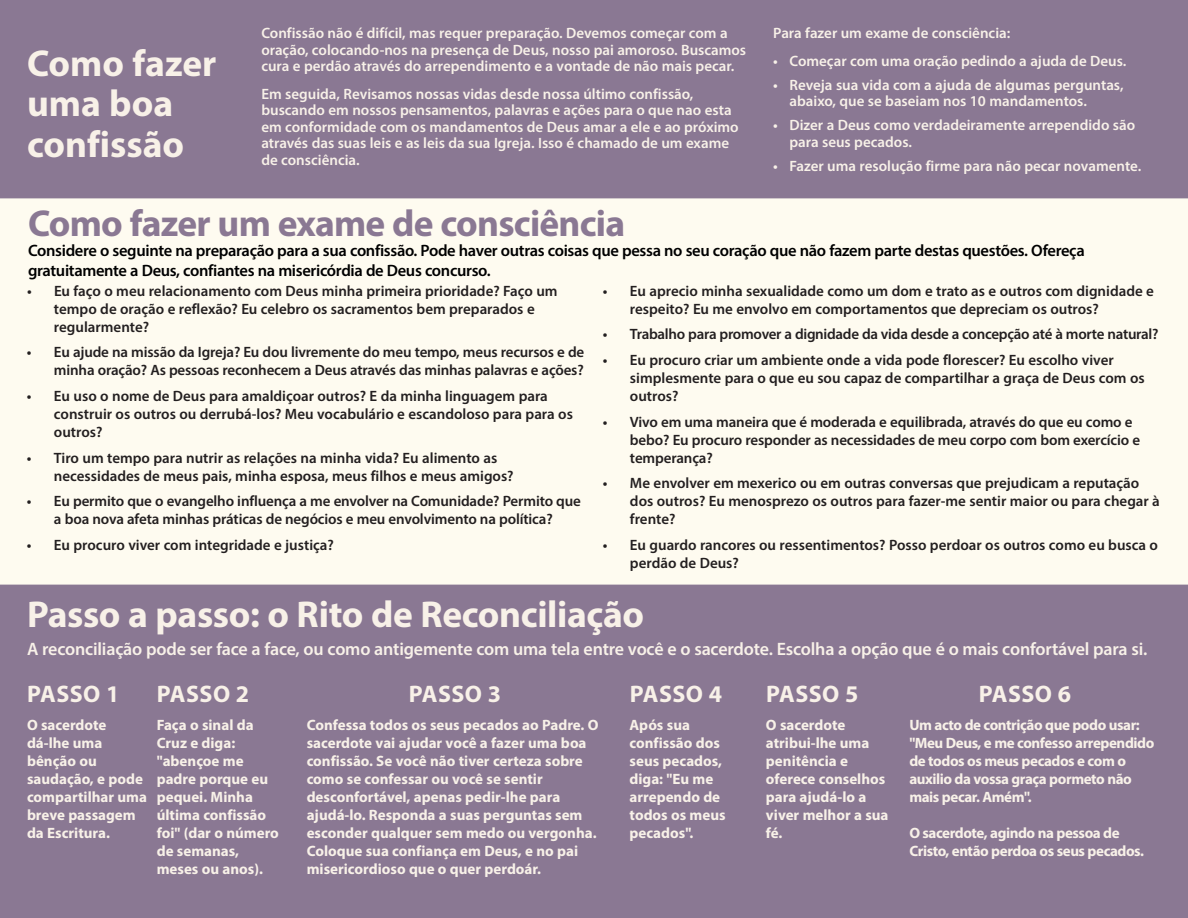
<style>
.page{position:relative;width:1188px;height:918px;background:#fefbf0}
.page>*{position:absolute;margin:0;border:0;box-sizing:border-box;transform-origin:0 0}
.t1{font:700 37.5px/40.5px "Myriad Pro";letter-spacing:-.01em;color:#f8f1e8}
.t2{font:700 37.5px "Myriad Pro";letter-spacing:-.02em;color:#8a7893}
.t3{font:700 24px "Myriad Pro";letter-spacing:.02em;color:#f8f1e8}
.t4{font:600 18px "Myriad Pro";letter-spacing:-.01em;color:#f8f1e8}
.t5{font:600 16.5px/19.8px "Myriad Pro";letter-spacing:-.02em;color:#000}
.t6{font:600 15px/18px "Myriad Pro";color:#231f20}
.t7{font:600 15px/16.5px "Myriad Pro";color:#f8f1e8}
.t8{font:700 15px/18px "Myriad Pro";color:#f8f1e8}
.t9{font:700 15px/18px "Myriad Pro";letter-spacing:-.03em;color:#f8f1e8}
.t10{font:600 15px "Myriad Pro";letter-spacing:-.02em;color:#231f20}
</style>
<div class="page">
<div style="left:0;top:585px;width:1188px;height:333px;background:#8a7893"></div>
<div style="left:0;top:0;width:1188px;height:198px;background:#8a7893"></div>
<h1 class="t1" style="left:27px;top:42px;width:191px">Como fazer uma boa confissão</h1>
<p class="t7" style="left:261px;top:25px;width:486px">Confissão não é difícil, mas requer preparação. Devemos começar com a oração, colocando-nos na presença de Deus, nosso pai amoroso. Buscamos cura e perdão através do arrependimento e a vontade de não mais pecar.</p>
<p class="t7" style="left:261px;top:85px;width:479px">Em seguida, Revisamos nossas vidas desde nossa último confissão, buscando em nossos pensamentos, palavras e ações para o que nao esta em conformidade com os mandamentos de Deus amar a ele e ao próximo através das suas leis e as leis da sua Igreja. Isso é chamado de um exame de consciência.</p>
<p class="t7" style="left:773px;top:25px;width:239px">Para fazer um exame de consciência:</p>
<p class="t7" style="left:773px;top:52px;width:355px">• Começar com uma oração pedindo a ajuda de Deus.</p>
<p class="t7" style="left:789px;top:76px;width:336px;text-indent:-16px">• Reveja sua vida com a ajuda de algumas perguntas, abaixo, que se baseiam nos 10 mandamentos.</p>
<p class="t7" style="left:789px;top:117px;width:347px;text-indent:-16px">• Dizer a Deus como verdadeiramente arrependido são para seus pecados.</p>
<p class="t7" style="left:773px;top:157px;width:369px">• Fazer uma resolução firme para não pecar novamente.</p>
<h1 class="t2" style="left:28px;top:199px;width:599px">Como fazer um exame de consciência</h1>
<p class="t5" style="left:28px;top:240px;width:1058px">Considere o seguinte na preparação para a sua confissão. Pode haver outras coisas que pessa no seu coração que não fazem parte destas questões. Ofereça gratuitamente a Deus, confiantes na misericórdia de Deus concurso.</p>
<p class="t6" style="left:54px;top:281px;width:505px;text-indent:-27px">• Eu faço o meu relacionamento com Deus minha primeira prioridade? Faço um tempo de oração e reflexão? Eu celebro os sacramentos bem preparados e regularmente?</p>
<p class="t6" style="left:27px;top:343px;width:559px;text-align:right">• Eu ajude na missão da Igreja? Eu dou livremente do meu tempo, meus recursos e de minha oração? As pessoas reconhecem a Deus através das minhas palavras e ações?</p>
<p class="t6" style="left:54px;top:387px;width:520px;text-indent:-27px">• Eu uso o nome de Deus para amaldiçoar outros? E da minha linguagem para construir os outros ou derrubá-los? Meu vocabulário e escandoloso para para os outros?</p>
<p class="t6" style="left:54px;top:448px;width:461px;text-indent:-27px">• Tiro um tempo para nutrir as relações na minha vida? Eu alimento as necessidades de meus pais, minha esposa, meus filhos e meus amigos?</p>
<p class="t6" style="left:27px;top:492px;width:555px;text-align:center">• Eu permito que o evangelho influença a me envolver na Comunidade? Permito que a boa nova afeta minhas práticas de negócios e meu envolvimento na política?</p>
<p class="t6" style="left:27px;top:535px;width:308px">• Eu procuro viver com integridade e justiça?</p>
<p class="t6" style="left:630px;top:281px;width:526px;text-indent:-27px">• Eu aprecio minha sexualidade como um dom e trato as e outros com dignidade e respeito? Eu me envolvo em comportamentos que depreciam os outros?</p>
<p class="t10" style="left:603px;top:325px;width:557px">• Trabalho para promover a dignidade da vida desde a concepção até à morte natural?</p>
<p class="t6" style="left:630px;top:351px;width:516px;text-indent:-27px">• Eu procuro criar um ambiente onde a vida pode florescer? Eu escolho viver simplesmente para o que eu sou capaz de compartilhar a graça de Deus com os outros?</p>
<p class="t6" style="left:630px;top:412px;width:512px;text-indent:-27px">• Vivo em uma maneira que é moderada e equilibrada, através do que eu como e bebo? Eu procuro responder as necessidades de meu corpo com bom exercício e temperança?</p>
<p class="t6" style="left:630px;top:474px;width:531px;text-indent:-27px">• Me envolver em mexerico ou em outras conversas que prejudicam a reputação dos outros? Eu menosprezo os outros para fazer-me sentir maior ou para chegar à frente?</p>
<p class="t6" style="left:630px;top:535px;width:530px;text-indent:-27px">• Eu guardo rancores ou ressentimentos? Posso perdoar os outros como eu busca o perdão de Deus?</p>
<h1 class="t1" style="left:27px;top:593px;width:619px">Passo a passo: o Rito de Reconciliação</h1>
<p class="t4" style="left:27px;top:638px;width:1122px">A reconciliação pode ser face a face, ou como antigemente com uma tela entre você e o sacerdote. Escolha a opção que é o mais confortável para si.</p>
<h2 class="t3" style="left:27px;top:678px;width:94px">Passo 1</h2>
<p class="t8" style="left:27px;top:716px;width:122px">O sacerdote dá-lhe uma bênção ou saudação, e pode compartilhar uma breve passagem da Escritura.</p>
<h2 class="t3" style="left:157px;top:678px;width:94px">Passo 2</h2>
<p class="t8" style="left:157px;top:716px;width:124px">Faça o sinal da<br>Cruz e diga: "abençoe me padre porque eu pequei. Minha última confissão foi" (dar o número de semanas, meses ou anos).</p>
<h2 class="t3" style="left:409px;top:678px;width:94px">Passo 3</h2>
<p class="t8" style="left:307px;top:716px;width:292px">Confessa todos os seus pecados ao Padre. O sacerdote vai ajudar você a fazer uma boa confissão. Se você não tiver certeza sobre como se confessar ou você se sentir desconfortável, apenas pedir-lhe para ajudá-lo. Responda a suas perguntas sem esconder qualquer sem medo ou vergonha.<br>Coloque sua confiança em Deus, e no pai misericordioso que o quer perdoár.</p>
<h2 class="t3" style="left:630px;top:678px;width:94px">Passo 4</h2>
<p class="t8" style="left:630px;top:716px;width:98px">Após sua confissão dos seus pecados, diga: "Eu me arrependo de todos os meus pecados".</p>
<h2 class="t3" style="left:766px;top:678px;width:94px">Passo 5</h2>
<p class="t8" style="left:766px;top:716px;width:124px">O sacerdote atribui-lhe uma penitência e oferece conselhos para ajudá-lo a viver melhor a sua fé.</p>
<h2 class="t3" style="left:979px;top:678px;width:94px">Passo 6</h2>
<p class="t9" style="left:909px;top:716px;width:246px">Um acto de contrição que podo usar: "Meu Deus, e me confesso arrependido de todos os meus pecados e com o auxilio da vossa graça pormeto não mais pecar. Amém".</p>
<p class="t9" style="left:909px;top:824px;width:236px">O sacerdote, agindo na pessoa de<br>Cristo, então perdoa os seus pecados.</p>
</div>
